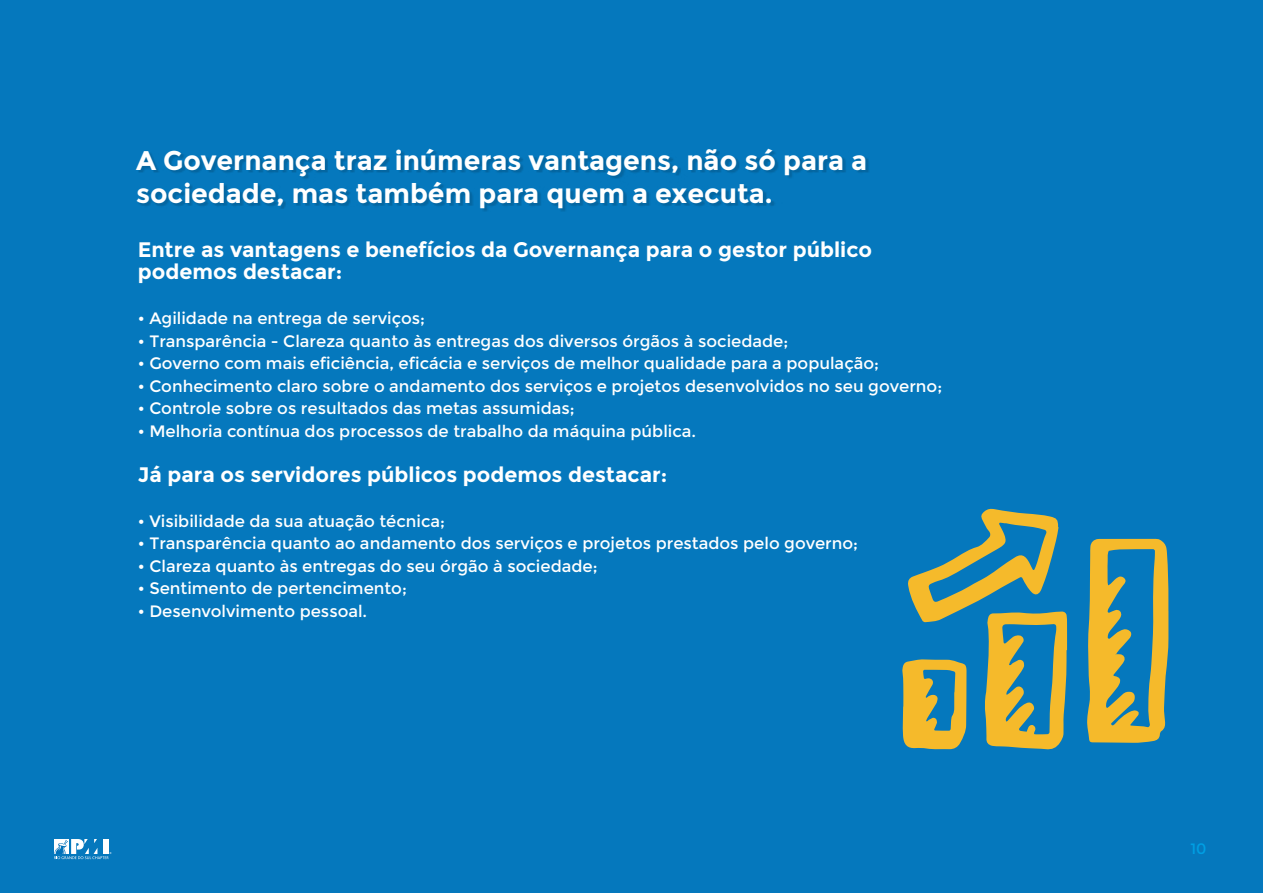
<style>
.page{position:relative;width:1263px;height:893px;background:#0578bd}
.page>*{position:absolute;margin:0;border:0;box-sizing:border-box;transform-origin:0 0}
.t1{font:700 27px/32.4px "Montserrat";color:#fff}
.t2{font:700 21px/22.5px "Montserrat";color:#fff}
.t3{font:16.5px "Montserrat";color:#fff}
.t4{font:15px "Montserrat";color:#009fe3}
</style>
<div class="page">
<svg style="left:54px;top:839px;width:57px;height:20px"></svg>
<div style="left:138px;top:150px;width:732px;height:62px;background:#000;opacity:.15"></div>
<svg style="left:902px;top:508px;width:266px;height:242px"></svg>
<h1 class="t1" style="left:136px;top:145px;width:733px">A Governança traz inúmeras vantagens, não só para a sociedade, mas também para quem a executa.</h1>
<p class="t2" style="left:138px;top:238px;width:736px">Entre as vantagens e benefícios da Governança para o gestor público podemos destacar:</p>
<p class="t3" style="left:138px;top:309px;width:289px">• Agilidade na entrega de serviços;</p>
<p class="t3" style="left:138px;top:331px;width:652px">• Transparência - Clareza quanto às entregas dos diversos órgãos à sociedade;</p>
<p class="t3" style="left:138px;top:354px;width:743px">• Governo com mais eficiência, eficácia e serviços de melhor qualidade para a população;</p>
<p class="t3" style="left:138px;top:376px;width:806px">• Conhecimento claro sobre o andamento dos serviços e projetos desenvolvidos no seu governo;</p>
<p class="t3" style="left:138px;top:399px;width:438px">• Controle sobre os resultados das metas assumidas;</p>
<p class="t3" style="left:138px;top:421px;width:560px">• Melhoria contínua dos processos de trabalho da máquina pública.</p>
<p class="t2" style="left:138px;top:463px;width:531px">Já para os servidores públicos podemos destacar:</p>
<p class="t3" style="left:138px;top:511px;width:309px">• Visibilidade da sua atuação técnica;</p>
<p class="t3" style="left:138px;top:534px;width:722px">• Transparência quanto ao andamento dos serviços e projetos prestados pelo governo;</p>
<p class="t3" style="left:138px;top:556px;width:461px">• Clareza quanto às entregas do seu órgão à sociedade;</p>
<p class="t3" style="left:138px;top:579px;width:271px">• Sentimento de pertencimento;</p>
<p class="t3" style="left:138px;top:601px;width:231px">• Desenvolvimento pessoal.</p>
<p class="t4" style="left:1190px;top:839px;width:18px">10</p>
</div>
